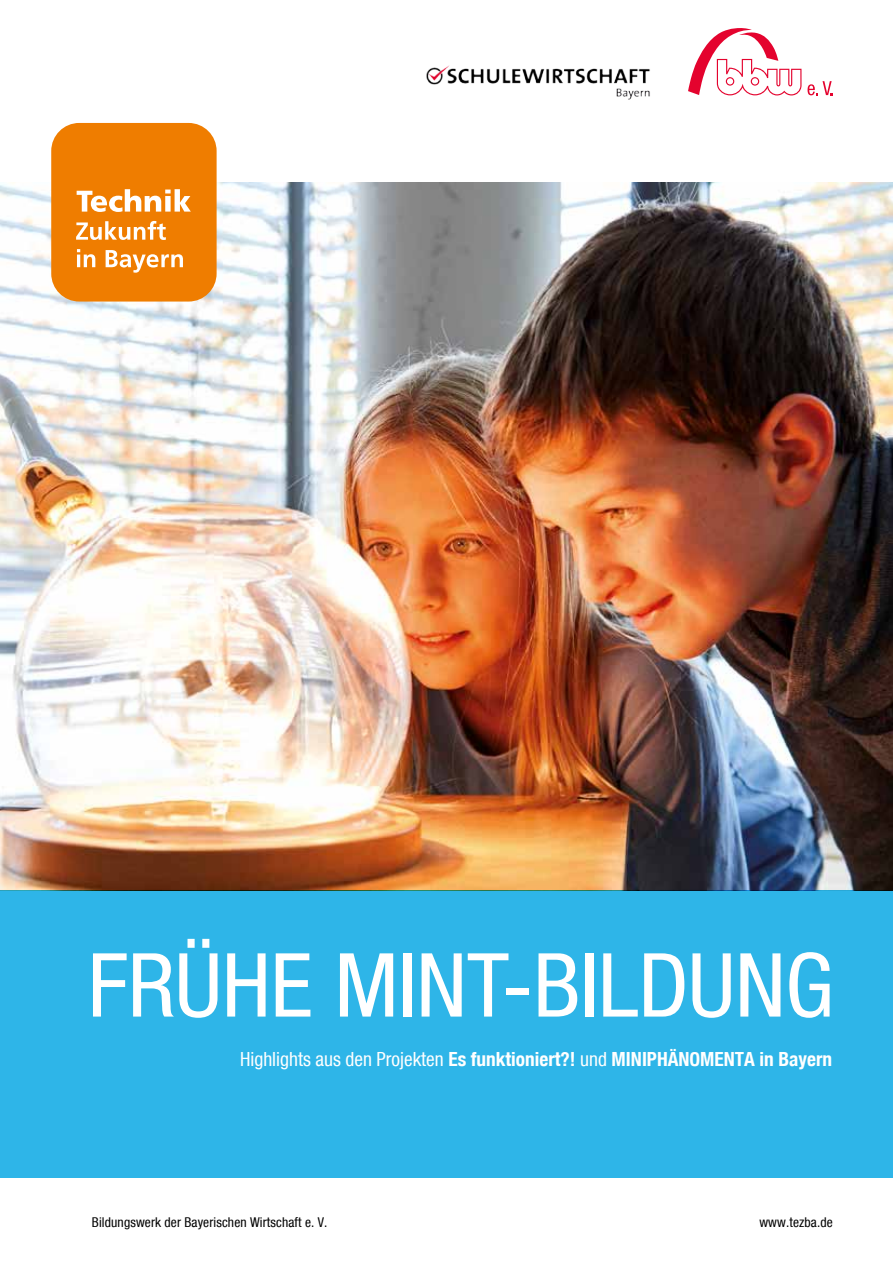
<style>
.page{position:relative;width:893px;height:1263px;background:#fff}
.page>*{position:absolute;margin:0;border:0;box-sizing:border-box;transform-origin:0 0}
.t1{font:condensed 88.5px "Bfz";letter-spacing:-.005em;color:#fff}
.t2{font:700 condensed 19.5px "Bfz";color:#fff}
.t3{font:condensed 13.5px "Bfz";letter-spacing:.01em;color:#000}
.s1{font-weight:400}
</style>
<div class="page">
<div style="left:0;top:890px;width:893px;height:288px;background:#2eb5e8"></div>
<img style="left:0;top:183px;width:893px;height:707px">
<img style="left:426px;top:65px;width:224px;height:35px">
<svg style="left:688px;top:28px;width:113px;height:67px"></svg>
<svg style="left:807px;top:81px;width:26px;height:14px"></svg>
<div style="left:51px;top:123px;width:166px;height:179px;background:#ef7d00;border-radius:28px"></div>
<svg style="left:77px;top:189px;width:114px;height:23px"></svg>
<svg style="left:76px;top:221px;width:90px;height:19px"></svg>
<svg style="left:77px;top:249px;width:18px;height:18px"></svg>
<svg style="left:106px;top:250px;width:77px;height:23px"></svg>
<h1 class="t1" style="left:88px;top:934px;width:748px">FRÜHE MINT-BILDUNG</h1>
<p class="t2" style="left:240px;top:1047px;width:593px"><span class="s1">Highlights aus den Projekten</span> Es funktioniert?! <span class="s1">und</span> MINIPHÄNOMENTA in Bayern</p>
<p class="t3" style="left:92px;top:1214px;width:237px">Bildungswerk der Bayerischen Wirtschaft e. V.</p>
<p class="t3" style="left:759px;top:1214px;width:75px">www.tezba.de</p>
</div>
